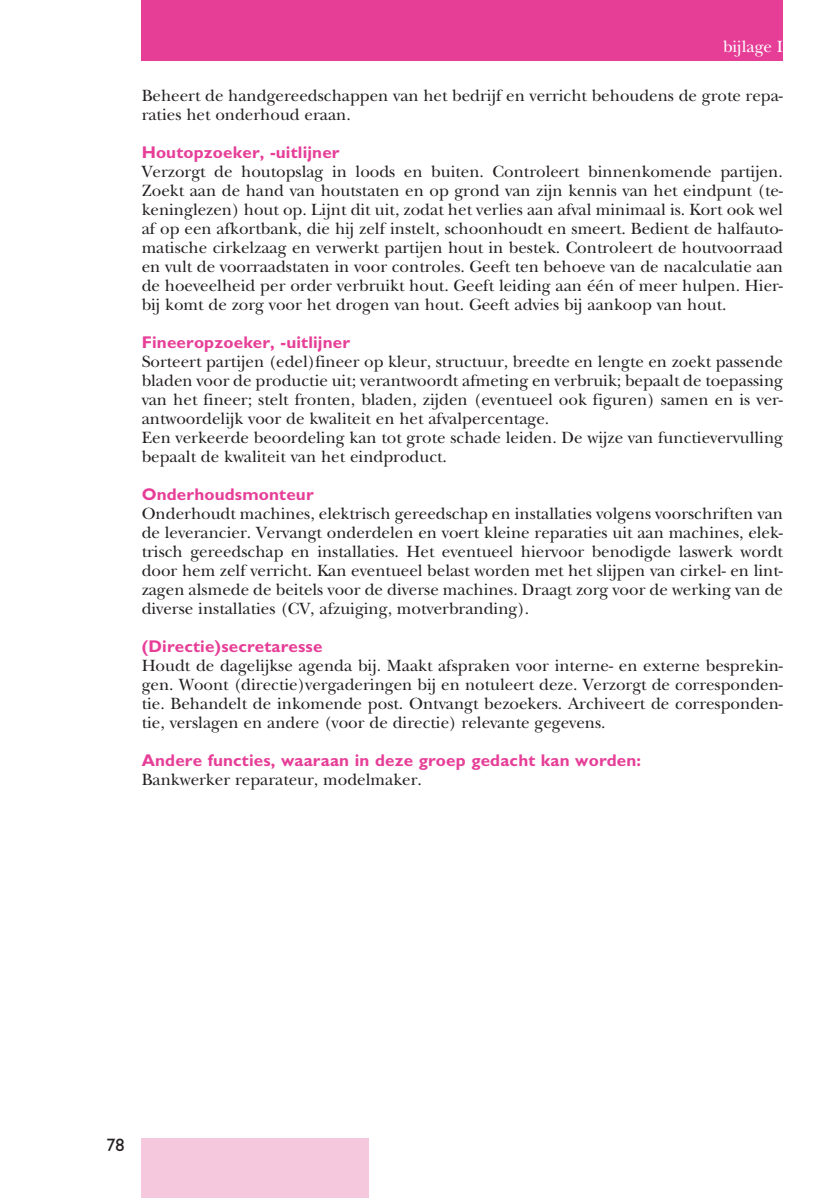
<style>
.page{position:relative;width:840px;height:1198px;background:#fff}
.page>*{position:absolute;margin:0;border:0;box-sizing:border-box;transform-origin:0 0}
.t1{font:18px "Gill Sans";color:#231f20}
.t2{font:17px/19px "New Baskerville";color:#231f20;text-align:justify}
.t3{font:700 17px "Gill Sans";letter-spacing:.01em;color:#e63e97}
.t4{font:17px "New Baskerville";color:#fff}
</style>
<div class="page">
<div style="left:142px;top:1138px;width:226px;height:59px;background:#f6c8dd"></div>
<div style="left:142px;top:0;width:640px;height:61px;background:#e63e97"></div>
<p class="t4" style="left:722px;top:40px;width:61px">bijlage I</p>
<p class="t2" style="left:142px;top:87px;width:642px">Beheert de handgereedschappen van het bedrijf en verricht behoudens de grote repa&shy;raties het onderhoud eraan.</p>
<p class="t3" style="left:142px;top:145px;width:199px">Houtopzoeker, -uitlijner</p>
<p class="t2" style="left:142px;top:163px;width:642px">Verzorgt de houtopslag in loods en buiten. Controleert binnenkomende partijen.<br>Zoekt aan de hand van houtstaten en op grond van zijn kennis van het eindpunt (te&shy;keninglezen) hout op. Lijnt dit uit, zodat het verlies aan afval minimaal is. Kort ook wel af op een afkortbank, die hij zelf instelt, schoonhoudt en smeert. Bedient de halfauto&shy;matische cirkelzaag en verwerkt partijen hout in bestek. Controleert de houtvoorraad en vult de voorraadstaten in voor controles. Geeft ten behoeve van de nacalculatie aan de hoeveelheid per order verbruikt hout. Geeft leiding aan één of meer hulpen. Hier&shy;bij komt de zorg voor het drogen van hout. Geeft advies bij aankoop van hout.</p>
<p class="t3" style="left:142px;top:335px;width:210px">Fineeropzoeker, -uitlijner</p>
<p class="t2" style="left:142px;top:353px;width:642px;text-align:left">Sorteert partijen (edel)fineer op kleur, structuur, breedte en lengte en zoekt passende bladen voor de productie uit; verantwoordt afmeting en verbruik; bepaalt de toepassing van het fineer; stelt fronten, bladen, zijden (eventueel ook figuren) samen en is ver&shy;antwoordelijk voor de kwaliteit en het afvalpercentage.<br>Een verkeerde beoordeling kan tot grote schade leiden. De wijze van functievervulling bepaalt de kwaliteit van het eindproduct.</p>
<p class="t3" style="left:142px;top:487px;width:173px">Onderhoudsmonteur</p>
<p class="t2" style="left:142px;top:505px;width:642px">Onderhoudt machines, elektrisch gereedschap en installaties volgens voorschriften van de leverancier. Vervangt onderdelen en voert kleine reparaties uit aan machines, elek&shy;trisch gereedschap en installaties. Het eventueel hiervoor benodigde laswerk wordt door hem zelf verricht. Kan eventueel belast worden met het slijpen van cirkel- en lint&shy;zagen alsmede de beitels voor de diverse machines. Draagt zorg voor de werking van de diverse installaties (CV, afzuiging, motverbranding).</p>
<p class="t3" style="left:142px;top:639px;width:182px">(Directie)secretaresse</p>
<p class="t2" style="left:142px;top:657px;width:642px">Houdt de dagelijkse agenda bij. Maakt afspraken voor interne- en externe besprekin&shy;gen. Woont (directie)vergaderingen bij en notuleert deze. Verzorgt de corresponden&shy;tie. Behandelt de inkomende post. Ontvangt bezoekers. Archiveert de corresponden&shy;tie, verslagen en andere (voor de directie) relevante gegevens.</p>
<p class="t3" style="left:142px;top:753px;width:500px">Andere functies, waaraan in deze groep gedacht kan worden:</p>
<p class="t2" style="left:142px;top:771px;width:281px">Bankwerker reparateur, modelmaker.</p>
<p class="t1" style="left:107px;top:1137px;width:19px">78</p>
</div>
